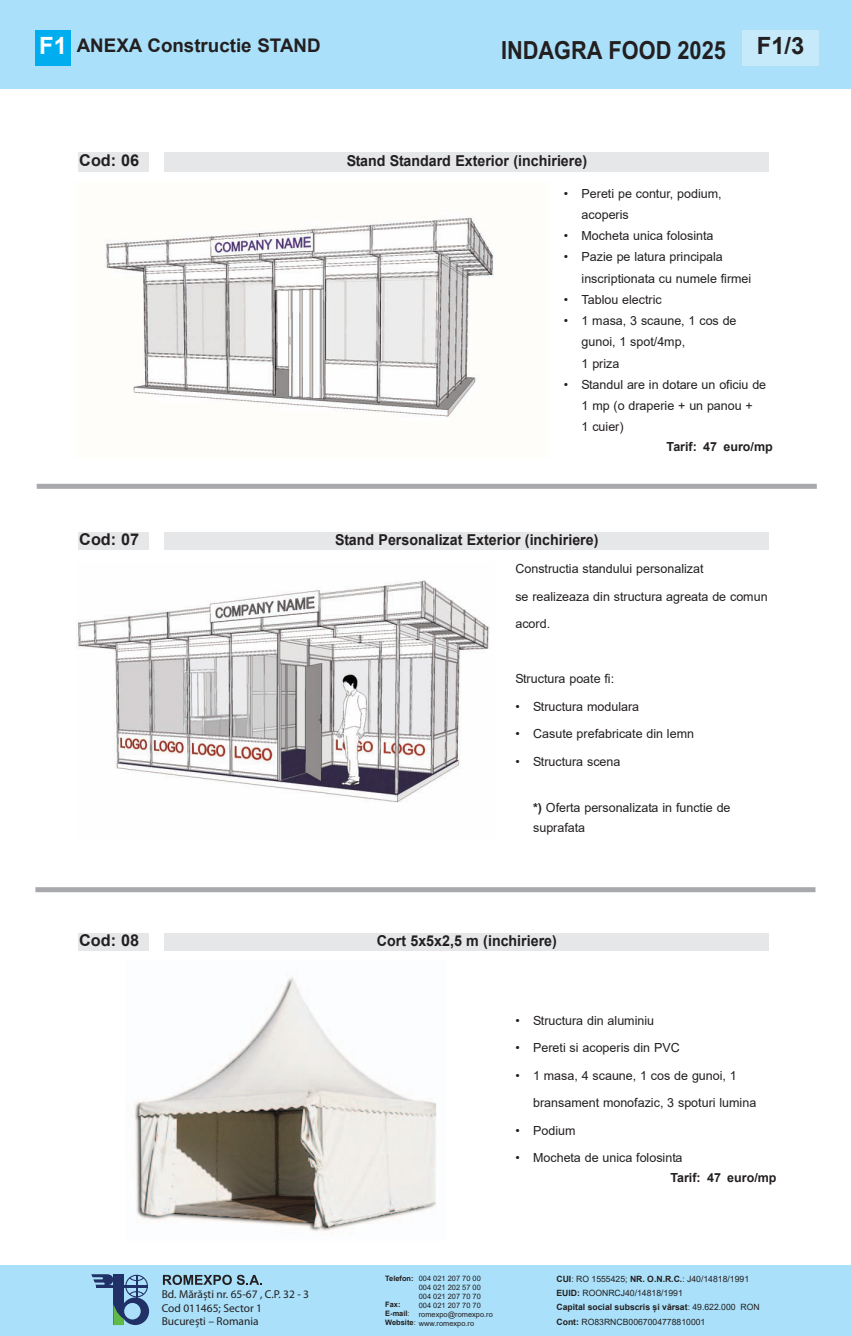
<style>
.page{position:relative;width:851px;height:1336px;background:#fff}
.page>*{position:absolute;margin:0;border:0;box-sizing:border-box;transform-origin:0 0}
.t1{font:700 25px "Arial";color:#231f20;scale:.87 1}
.t2{font:700 23.75px "Arial";color:#231f20}
.t3{font:700 18.75px "Arial";color:#231f20}
.t4{font:700 16.25px "Arial";color:#231f20}
.t5{font:700 15px "Arial";color:#231f20;scale:.95 1}
.t6{font:12.5px/21.2px "Arial";color:#231f20}
.t7{font:700 12.5px "Arial";color:#231f20}
.t8{font:11.38px/13.8px "Myriad Pro";color:#231f20}
.t9{font:8.62px/14.4px "Arial";color:#231f20}
.t10{font:7.5px/9.1px "Arial";color:#231f20}
.t11{font:700 7.5px "Arial";color:#231f20}
.s1{font-size:23.75px;color:#fff}
.s2{font-weight:700}
</style>
<div class="page">
<div style="left:0;top:0;width:850px;height:89px;background:#aae0f9"></div>
<div style="left:35px;top:30px;width:36px;height:36px;background:#00aeef"></div>
<div style="left:742px;top:30px;width:77px;height:36px;background:#c6eafa"></div>
<div style="left:37px;top:484px;width:779px;height:5px;background:#a8a9ad"></div>
<div style="left:164px;top:532px;width:605px;height:18px;background:#e6e7e9"></div>
<div style="left:78px;top:532px;width:70px;height:18px;background:#e6e7e9"></div>
<img style="left:76px;top:580px;width:414px;height:223px">
<div style="left:164px;top:152px;width:605px;height:20px;background:#e6e7e9"></div>
<div style="left:78px;top:152px;width:70px;height:20px;background:#e6e7e9"></div>
<img style="left:105px;top:216px;width:389px;height:201px">
<div style="left:35px;top:887px;width:780px;height:5px;background:#a8a9ad"></div>
<div style="left:164px;top:933px;width:605px;height:18px;background:#e6e7e9"></div>
<div style="left:78px;top:933px;width:70px;height:18px;background:#e6e7e9"></div>
<img style="left:134px;top:977px;width:303px;height:255px">
<div style="left:0;top:1265px;width:850px;height:71px;background:#aae0f9"></div>
<svg style="left:163px;top:1275px;width:99px;height:10px"></svg>
<svg style="left:91px;top:1274px;width:58px;height:51px"></svg>
<h3 class="t3" style="left:39px;top:33px;width:283px"><span class="s1">F1</span> ANEXA Constructie STAND</h3>
<h2 class="t2" style="left:756px;top:28px;width:49px">F1/3</h2>
<h1 class="t1" style="left:501px;top:35px;width:260px">INDAGRA FOOD 2025</h1>
<h3 class="t4" style="left:79px;top:149px;width:62px">Cod: 06</h3>
<p class="t5" style="left:346px;top:150px;width:254px">Stand Standard Exterior (inchiriere)</p>
<p class="t6" style="left:581px;top:183px;width:141px;text-indent:-18px">• Pereti pe contur, podium, acoperis</p>
<p class="t6" style="left:563px;top:225px;width:151px">• Mocheta unica folosinta</p>
<p class="t6" style="left:581px;top:246px;width:171px;text-indent:-18px">• Pazie pe latura principala inscriptionata cu numele firmei</p>
<p class="t6" style="left:563px;top:289px;width:99px">• Tablou electric</p>
<p class="t6" style="left:581px;top:310px;width:156px;text-indent:-18px">• 1 masa, 3 scaune, 1 cos de gunoi, 1 spot/4mp,<br>1 priza</p>
<p class="t6" style="left:581px;top:374px;width:186px;text-indent:-18px">• Standul are in dotare un oficiu de<br>1 mp (o draperie + un panou +<br>1 cuier)</p>
<p class="t7" style="left:666px;top:438px;width:108px">Tarif: 47 euro/mp</p>
<h3 class="t4" style="left:79px;top:528px;width:62px">Cod: 07</h3>
<p class="t5" style="left:335px;top:529px;width:278px">Stand Personalizat Exterior (inchiriere)</p>
<p class="t6" style="left:515px;top:558px;width:190px">Constructia standului personalizat</p>
<p class="t6" style="left:515px;top:586px;width:254px">se realizeaza din structura agreata de comun</p>
<p class="t6" style="left:515px;top:613px;width:36px">acord.</p>
<p class="t6" style="left:515px;top:668px;width:100px">Structura poate fi:</p>
<p class="t6" style="left:515px;top:696px;width:125px">• Structura modulara</p>
<p class="t6" style="left:515px;top:723px;width:180px">• Casute prefabricate din lemn</p>
<p class="t6" style="left:515px;top:751px;width:106px">• Structura scena</p>
<p class="t6" style="left:533px;top:798px;width:199px;line-height:19.4px"><span class="s2">*)</span> Oferta personalizata in functie de suprafata</p>
<h3 class="t4" style="left:79px;top:929px;width:62px">Cod: 08</h3>
<p class="t5" style="left:377px;top:930px;width:191px">Cort 5x5x2,5 m (inchiriere)</p>
<p class="t6" style="left:515px;top:1010px;width:140px">• Structura din aluminiu</p>
<p class="t6" style="left:515px;top:1037px;width:166px">• Pereti si acoperis din PVC</p>
<p class="t6" style="left:515px;top:1065px;width:223px">• 1 masa, 4 scaune, 1 cos de gunoi, 1</p>
<p class="t6" style="left:533px;top:1092px;width:225px">bransament monofazic, 3 spoturi lumina</p>
<p class="t6" style="left:515px;top:1120px;width:62px">• Podium</p>
<p class="t6" style="left:515px;top:1147px;width:169px">• Mocheta de unica folosinta</p>
<p class="t7" style="left:670px;top:1169px;width:108px">Tarif: 47 euro/mp</p>
<p class="t10" style="left:385px;top:1273px;width:97px"><span class="s2">Telefon:</span> 004 021 207 70 00</p>
<p class="t9" style="left:556px;top:1271px;width:205px"><span class="s2">CUI</span>: RO 1555425; <span class="s2">NR. O.N.R.C.</span>: J40/14818/1991<br><span class="s2">EUID:</span> ROONRCJ40/14818/1991<br><span class="s2">Capital social subscris și vărsat</span>: 49.622.000 RON <span class="s2">Cont:</span> RO83RNCB0067004778810001</p>
<p class="t10" style="left:418px;top:1282px;width:64px">004 021 202 57 00</p>
<p class="t8" style="left:162px;top:1287px;width:149px">Bd. Mărăști nr. 65-67 , C.P. 32 - 3<br>Cod 011465; Sector 1<br>București – Romania</p>
<p class="t10" style="left:418px;top:1291px;width:64px">004 021 207 70 70</p>
<p class="t11" style="left:385px;top:1299px;width:17px">Fax:</p>
<p class="t10" style="left:418px;top:1300px;width:64px">004 021 207 70 70</p>
<p class="t10" style="left:385px;top:1309px;width:90px"><span class="s2">E-mail</span>:<br><span class="s2">Website</span>: www.romexpo.ro</p>
<p class="t10" style="left:418px;top:1309px;width:76px">romexpo@romexpo.ro</p>
</div>
